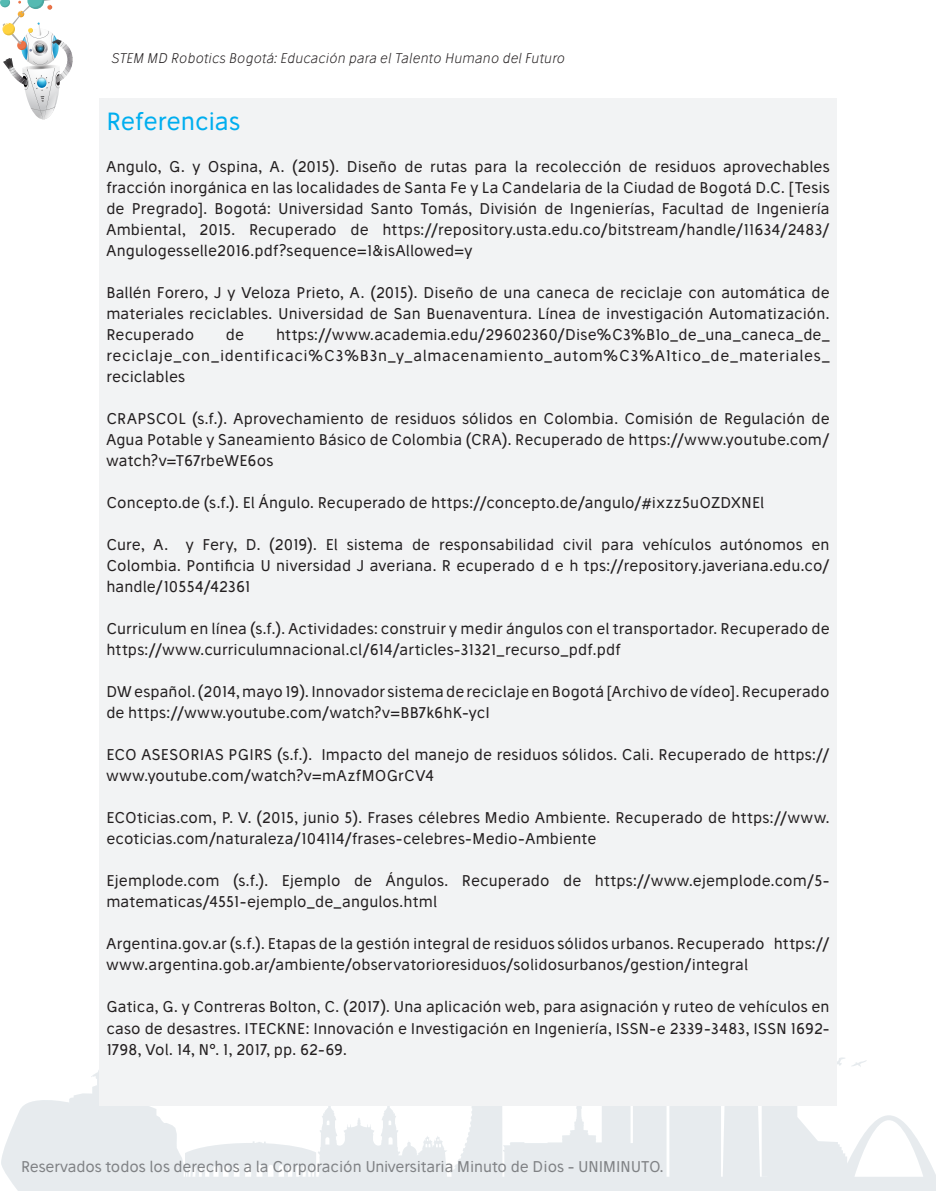
<style>
.page{position:relative;width:936px;height:1191px;background:#fff}
.page>*{position:absolute;margin:0;border:0;box-sizing:border-box;transform-origin:0 0}
.t1{font:24px "Stilu";letter-spacing:-.005em;color:#00aeef}
.t2{font:15px/21px "Stilu";letter-spacing:.01em;color:#231f20;text-align:justify}
.t3{font:15px "Stilu";color:#808285}
.t4{font:italic 300 13.5px "Stilu";letter-spacing:.01em;color:#231f20}
</style>
<div class="page">
<svg style="left:88px;top:1017px;width:847px;height:174px;fill:#e7ebee"></svg>
<svg style="left:1px;top:1093px;width:87px;height:98px"></svg>
<svg style="left:0;top:0;width:73px;height:119px"></svg>
<div style="left:99px;top:99px;width:737px;height:1007px;background:#f2f3f4"></div>
<p class="t4" style="left:112px;top:50px;width:455px">STEM MD Robotics Bogotá: Educación para el Talento Humano del Futuro</p>
<p class="t1" style="left:106px;top:105px;width:135px">Referencias</p>
<p class="t2" style="left:106px;top:156px;width:724px">Angulo, G. y Ospina, A. (2015). Diseño de rutas para la recolección de residuos aprovechables fracción inorgánica en las localidades de Santa Fe y La Candelaria de la Ciudad de Bogotá D.C. [Tesis de Pregrado]. Bogotá: Universidad Santo Tomás, División de Ingenierías, Facultad de Ingeniería Ambiental, 2015. Recuperado de https://repository.usta.edu.co/bitstream/handle/11634/2483/ Angulogesselle2016.pdf?sequence=1&amp;isAllowed=y</p>
<p class="t2" style="left:106px;top:282px;width:724px">Ballén Forero, J y Veloza Prieto, A. (2015). Diseño de una caneca de reciclaje con automática de materiales reciclables. Universidad de San Buenaventura. Línea de investigación Automatización.<br>Recuperado</p>
<p class="t2" style="left:106px;top:324px;width:724px;text-indent:170px">https://www.academia.edu/29602360/Dise%C3%B1o_de_una_caneca_de_ reciclaje_con_identificaci%C3%B3n_y_almacenamiento_autom%C3%A1tico_de_materiales_ reciclables</p>
<p class="t2" style="left:106px;top:408px;width:724px">CRAPSCOL (s.f.). Aprovechamiento de residuos sólidos en Colombia. Comisión de Regulación de Agua Potable y Saneamiento Básico de Colombia (CRA). Recuperado de https://www.youtube.com/ watch?v=T67rbeWE6os</p>
<p class="t2" style="left:106px;top:492px;width:659px">Concepto.de (s.f.). El Ángulo. Recuperado de https://concepto.de/angulo/#ixzz5uOZDXNEl</p>
<p class="t2" style="left:106px;top:534px;width:724px">Cure, A. y Fery, D. (2019). El sistema de responsabilidad civil para vehículos autónomos en Colombia. Pontificia U niversidad J averiana. R ecuperado d e h tps://repository.javeriana.edu.co/ handle/10554/42361</p>
<p class="t2" style="left:106px;top:618px;width:724px">Curriculum en línea (s.f.). Actividades: construir y medir ángulos con el transportador. Recuperado de https://www.curriculumnacional.cl/614/articles-31321_recurso_pdf.pdf</p>
<p class="t2" style="left:106px;top:681px;width:724px">DW español. (2014, mayo 19). Innovador sistema de reciclaje en Bogotá [Archivo de vídeo]. Recuperado</p>
<p class="t2" style="left:106px;top:702px;width:385px">de https://www.youtube.com/watch?v=BB7k6hK-ycI</p>
<p class="t2" style="left:106px;top:744px;width:724px">ECO ASESORIAS PGIRS (s.f.). Impacto del manejo de residuos sólidos. Cali. Recuperado de https:// www.youtube.com/watch?v=mAzfMOGrCV4</p>
<p class="t2" style="left:106px;top:807px;width:724px">ECOticias.com, P. V. (2015, junio 5). Frases célebres Medio Ambiente. Recuperado de https://www. ecoticias.com/naturaleza/104114/frases-celebres-Medio-Ambiente</p>
<p class="t2" style="left:106px;top:870px;width:724px">Ejemplode.com (s.f.). Ejemplo de Ángulos. Recuperado de https://www.ejemplode.com/5- matematicas/4551-ejemplo_de_angulos.html</p>
<p class="t2" style="left:106px;top:933px;width:724px">Argentina.gov.ar (s.f.). Etapas de la gestión integral de residuos sólidos urbanos. Recuperado https:// www.argentina.gob.ar/ambiente/observatorioresiduos/solidosurbanos/gestion/integral</p>
<p class="t2" style="left:106px;top:996px;width:724px">Gatica, G. y Contreras Bolton, C. (2017). Una aplicación web, para asignación y ruteo de vehículos en caso de desastres. ITECKNE: Innovación e Investigación en Ingeniería, ISSN-e 2339-3483, ISSN 1692- 1798, Vol. 14, Nº. 1, 2017, pp. 62-69.</p>
<p class="t2" style="left:226px;top:324px;width:20px">de</p>
<p class="t3" style="left:21px;top:1157px;width:644px">Reservados todos los derechos a la Corporación Universitaria Minuto de Dios - UNIMINUTO.</p>
</div>
